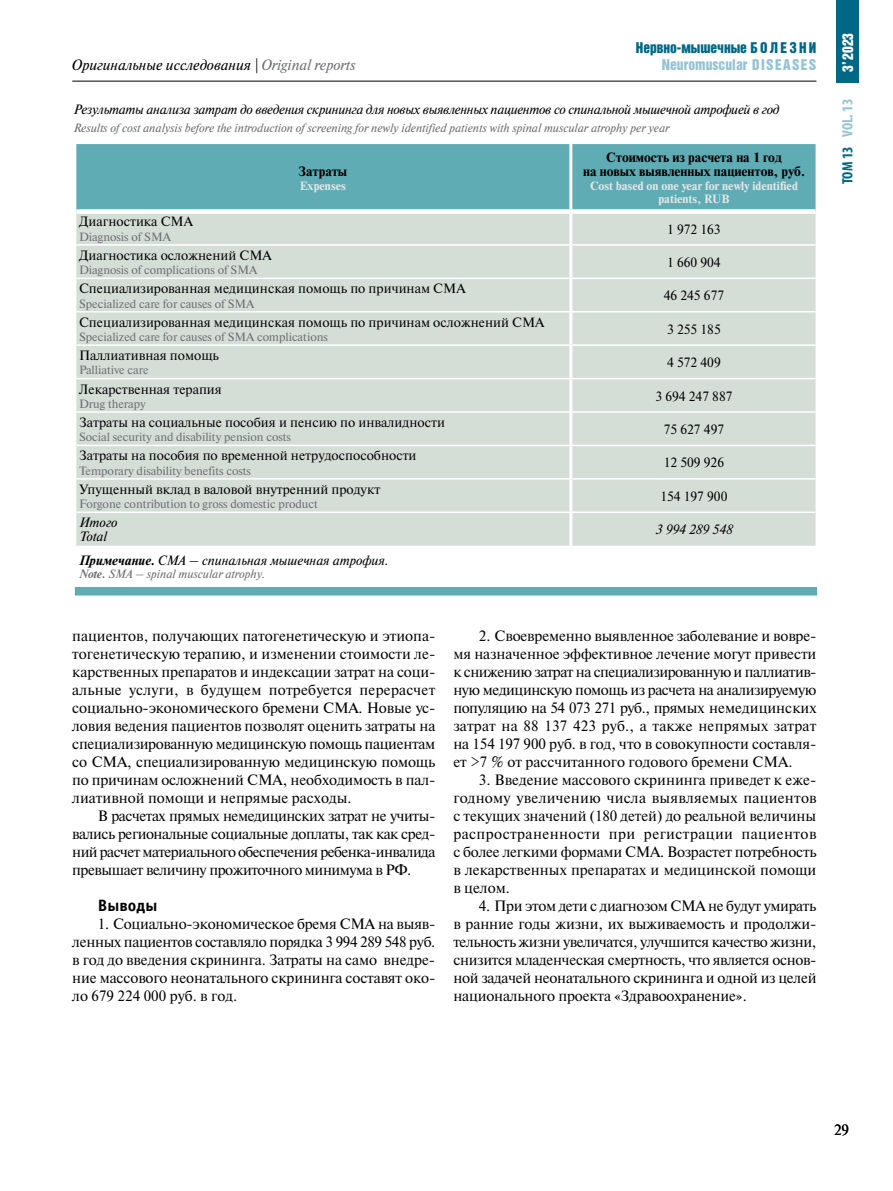
<style>
.page{position:relative;width:893px;height:1191px;background:#fff}
.page>*{position:absolute;margin:0;border:0;box-sizing:border-box;transform-origin:0 0}
.t1{font:700 16.5px "Officina Sans C";color:#000}
.t2{font:15px/18px "Newton C";letter-spacing:-.005em;color:#000;text-align:justify}
.t3{font:italic 15px "Newton C";color:#000}
.t4{font:15px "Bastion Kontrast Alt C";color:#006786}
.t5{font:15px "Bastion Kontrast Alt C";letter-spacing:.005em;color:#96c3d4}
.t6{font:700 condensed 15px "Myriad Pro";color:#96c3d4}
.t7{font:15px "Bastion Kontrast Alt C";color:#fff}
.t8{font:13.5px "Newton C";color:#000}
.t9{font:italic 13.5px "Newton C";letter-spacing:-.02em;color:#000}
.t10{font:700 13.5px/13.5px "Newton C";color:#000;text-align:center}
.t11{font:italic 13.5px/14.2px "Newton C";color:#000}
.t12{font:12px "Newton C";color:#6d6e71}
.t13{font:italic 12px "Newton C";color:#6d6e71}
.t14{font:700 12px/13.5px "Newton C";color:#e6e7e8;text-align:center}
.s1{color:#6d6e71}
.s2{font-weight:700}
.s3{color:#006786}
</style>
<div class="page">
<hr style="left:72px;top:81px;width:744px;height:1px;background:#000">
<div style="left:837px;top:0;width:22px;height:83px;background:#006786"></div>
<svg style="left:75px;top:144px;width:742px;height:451px;fill:#5facb5"></svg>
<div style="left:76px;top:214px;width:740px;height:331px;background:#d5ddd7"></div>
<hr style="left:569px;top:144px;width:3px;height:65px;background:#fff">
<hr style="left:569px;top:214px;width:3px;height:30px;background:#fff">
<hr style="left:569px;top:246px;width:3px;height:31px;background:#fff">
<hr style="left:569px;top:279px;width:3px;height:32px;background:#fff">
<hr style="left:569px;top:312px;width:3px;height:32px;background:#fff">
<hr style="left:569px;top:346px;width:3px;height:32px;background:#fff">
<hr style="left:569px;top:379px;width:3px;height:32px;background:#fff">
<hr style="left:569px;top:413px;width:3px;height:32px;background:#fff">
<hr style="left:569px;top:446px;width:3px;height:32px;background:#fff">
<hr style="left:569px;top:479px;width:3px;height:32px;background:#fff">
<hr style="left:569px;top:513px;width:3px;height:32px;background:#fff">
<hr style="left:76px;top:244px;width:495px;height:2px;background:#fff">
<hr style="left:571px;top:244px;width:245px;height:2px;background:#fff">
<hr style="left:76px;top:277px;width:495px;height:2px;background:#fff">
<hr style="left:571px;top:277px;width:245px;height:2px;background:#fff">
<hr style="left:76px;top:311px;width:495px;height:1px;background:#fff">
<hr style="left:571px;top:311px;width:245px;height:1px;background:#fff">
<hr style="left:76px;top:344px;width:495px;height:2px;background:#fff">
<hr style="left:571px;top:344px;width:245px;height:2px;background:#fff">
<hr style="left:76px;top:378px;width:495px;height:1px;background:#fff">
<hr style="left:571px;top:378px;width:245px;height:1px;background:#fff">
<hr style="left:76px;top:411px;width:495px;height:2px;background:#fff">
<hr style="left:571px;top:411px;width:245px;height:2px;background:#fff">
<hr style="left:76px;top:445px;width:495px;height:1px;background:#fff">
<hr style="left:571px;top:445px;width:245px;height:1px;background:#fff">
<hr style="left:76px;top:478px;width:495px;height:1px;background:#fff">
<hr style="left:571px;top:478px;width:245px;height:1px;background:#fff">
<hr style="left:76px;top:511px;width:495px;height:2px;background:#fff">
<hr style="left:571px;top:511px;width:245px;height:2px;background:#fff">
<hr style="left:73px;top:211px;width:3px;height:34px;background:#fff">
<hr style="left:816px;top:211px;width:3px;height:34px;background:#fff">
<hr style="left:73px;top:245px;width:3px;height:33px;background:#fff">
<hr style="left:816px;top:245px;width:3px;height:33px;background:#fff">
<hr style="left:73px;top:278px;width:3px;height:34px;background:#fff">
<hr style="left:816px;top:278px;width:3px;height:34px;background:#fff">
<hr style="left:73px;top:312px;width:3px;height:33px;background:#fff">
<hr style="left:816px;top:312px;width:3px;height:33px;background:#fff">
<hr style="left:73px;top:345px;width:3px;height:33px;background:#fff">
<hr style="left:816px;top:345px;width:3px;height:33px;background:#fff">
<hr style="left:73px;top:378px;width:3px;height:34px;background:#fff">
<hr style="left:816px;top:378px;width:3px;height:34px;background:#fff">
<hr style="left:73px;top:412px;width:3px;height:33px;background:#fff">
<hr style="left:816px;top:412px;width:3px;height:33px;background:#fff">
<hr style="left:73px;top:445px;width:3px;height:34px;background:#fff">
<hr style="left:816px;top:445px;width:3px;height:34px;background:#fff">
<hr style="left:73px;top:479px;width:3px;height:33px;background:#fff">
<hr style="left:816px;top:479px;width:3px;height:33px;background:#fff">
<hr style="left:73px;top:512px;width:3px;height:33px;background:#fff">
<hr style="left:816px;top:512px;width:3px;height:33px;background:#fff">
<hr style="left:73px;top:144px;width:3px;height:67px;background:#fff">
<hr style="left:816px;top:144px;width:3px;height:67px;background:#fff">
<div style="left:76px;top:209px;width:495px;height:5px;background:#fff"></div>
<div style="left:571px;top:209px;width:245px;height:5px;background:#fff"></div>
<p class="t3" style="left:72px;top:57px;width:285px">Оригинальные исследования | <span class="s1">Original reports</span></p>
<p class="t4" style="left:636px;top:40px;width:182px">Нервно-мышечные Б О Л Е З Н И</p>
<p class="t5" style="left:662px;top:57px;width:156px">Neuromuscular DISEASES</p>
<p class="t9" style="left:73px;top:102px;width:708px">Результаты анализа затрат до введения скрининга для новых выявленных пациентов со спинальной мышечной атрофией в год</p>
<p class="t13" style="left:73px;top:122px;width:598px">Results of cost analysis before the introduction of screening for newly identified patients with spinal muscular atrophy per year</p>
<p class="t10" style="left:298px;top:165px;width:50px">Затраты</p>
<p class="t14" style="left:300px;top:179px;width:48px">Expenses</p>
<p class="t10" style="left:583px;top:151px;width:223px">Стоимость из расчета на 1 год<br>на новых выявленных пациентов, руб.</p>
<p class="t14" style="left:590px;top:179px;width:209px">Cost based on one year for newly identified patients, RUB</p>
<p class="t8" style="left:79px;top:214px;width:115px">Диагностика СМА</p>
<p class="t12" style="left:79px;top:230px;width:93px">Diagnosis of SMA</p>
<p class="t8" style="left:79px;top:248px;width:194px">Диагностика осложнений СМА</p>
<p class="t12" style="left:79px;top:263px;width:180px">Diagnosis of complications of SMA</p>
<p class="t8" style="left:79px;top:281px;width:388px">Специализированная медицинская помощь по причинам СМА</p>
<p class="t12" style="left:79px;top:297px;width:177px">Specialized care for causes of SMA</p>
<p class="t8" style="left:79px;top:315px;width:467px">Специализированная медицинская помощь по причинам осложнений СМА</p>
<p class="t12" style="left:79px;top:330px;width:250px">Specialized care for causes of SMA complications</p>
<p class="t8" style="left:79px;top:348px;width:141px">Паллиативная помощь</p>
<p class="t12" style="left:79px;top:364px;width:71px">Palliative care</p>
<p class="t8" style="left:79px;top:381px;width:144px">Лекарственная терапия</p>
<p class="t12" style="left:79px;top:397px;width:68px">Drug therapy</p>
<p class="t8" style="left:79px;top:415px;width:367px">Затраты на социальные пособия и пенсию по инвалидности</p>
<p class="t12" style="left:79px;top:430px;width:213px">Social security and disability pension costs</p>
<p class="t8" style="left:79px;top:448px;width:339px">Затраты на пособия по временной нетрудоспособности</p>
<p class="t12" style="left:79px;top:464px;width:173px">Temporary disability benefits costs</p>
<p class="t8" style="left:79px;top:482px;width:303px">Упущенный вклад в валовой внутренний продукт</p>
<p class="t12" style="left:79px;top:497px;width:240px">Forgone contribution to gross domestic product</p>
<p class="t8" style="left:667px;top:221px;width:55px">1 972 163</p>
<p class="t8" style="left:667px;top:255px;width:55px">1 660 904</p>
<p class="t8" style="left:664px;top:288px;width:62px">46 245 677</p>
<p class="t8" style="left:667px;top:322px;width:55px">3 255 185</p>
<p class="t8" style="left:667px;top:355px;width:55px">4 572 409</p>
<p class="t8" style="left:655px;top:389px;width:79px">3 694 247 887</p>
<p class="t8" style="left:664px;top:422px;width:62px">75 627 497</p>
<p class="t8" style="left:664px;top:455px;width:62px">12 509 926</p>
<p class="t8" style="left:660px;top:489px;width:69px">154 197 900</p>
<p class="t11" style="left:79px;top:515px;width:40px">Итого<br>Total</p>
<p class="t11" style="left:655px;top:522px;width:78px">3 994 289 548</p>
<p class="t11" style="left:79px;top:553px;width:311px"><span class="s2">Примечание.</span> СМА – спинальная мышечная атрофия.</p>
<p class="t13" style="left:79px;top:568px;width:187px"><span class="s2">Note.</span> SMA – spinal muscular atrophy.</p>
<p class="t2" style="left:72px;top:627px;width:365px">пациентов, получающих патогенетическую и этиопа&shy;тогенетическую терапию, и изменении стоимости ле&shy;карственных препаратов и индексации затрат на соци&shy;альные услуги, в будущем потребуется перерасчет социально-экономического бремени СМА. Новые ус&shy;ловия ведения пациентов позволят оценить затраты на специализированную медицинскую помощь пациентам со СМА, специализированную медицинскую помощь по причинам осложнений СМА, необходимость в пал&shy;лиативной помощи и непрямые расходы.</p>
<p class="t2" style="left:72px;top:807px;width:365px;text-indent:26px">В расчетах прямых немедицинских затрат не учиты&shy;вались региональные социальные доплаты, так как сред&shy;ний расчет материального обеспечения ребенка-инвалида превышает величину прожиточного минимума в РФ.</p>
<p class="t1" style="left:98px;top:896px;width:61px">Выводы</p>
<p class="t2" style="left:72px;top:915px;width:365px;text-indent:26px">1. Социально-экономическое бремя СМА на выяв&shy;ленных пациентов составляло порядка 3 994 289 548 руб. в год до введения скрининга. Затраты на само внедре&shy;ние массового неонатального скрининга составят око&shy;ло 679 224 000 руб. в год.</p>
<p class="t2" style="left:453px;top:627px;width:365px;text-indent:26px">2. Своевременно выявленное заболевание и вовре&shy;мя назначенное эффективное лечение могут привести к снижению затрат на специализированную и паллиатив&shy;ную медицинскую помощь из расчета на анализируемую популяцию на 54 073 271 руб., прямых немедицинских затрат на 88 137 423 руб., а также непрямых затрат на 154 197 900 руб. в год, что в совокупности составля&shy;ет &gt;7 % от рассчитанного годового бремени СМА.</p>
<p class="t2" style="left:453px;top:771px;width:365px;text-indent:26px">3. Введение массового скрининга приведет к еже&shy;годному увеличению числа выявляемых пациентов с текущих значений (180 детей) до реальной величины распространенности при регистрации пациентов с более легкими формами СМА. Возрастет потребность в лекарственных препаратах и медицинской помощи в целом.</p>
<p class="t2" style="left:453px;top:897px;width:365px;text-indent:26px">4. При этом дети с диагнозом СМА не будут умирать в ранние годы жизни, их выживаемость и продолжи&shy;тельность жизни увеличатся, улучшится качество жизни, снизится младенческая смертность, что является основ&shy;ной задачей неонатального скрининга и одной из целей национального проекта «Здравоохранение».</p>
<p class="t7" style="left:840px;top:72px;width:40px;rotate:-90deg">3’2023</p>
<p class="t6" style="left:838px;top:184px;width:87px;rotate:-90deg"><span class="s3">ТОМ 13</span> VOL. 13</p>
<p class="t2" style="left:834px;top:1120px;width:17px">29</p>
</div>
